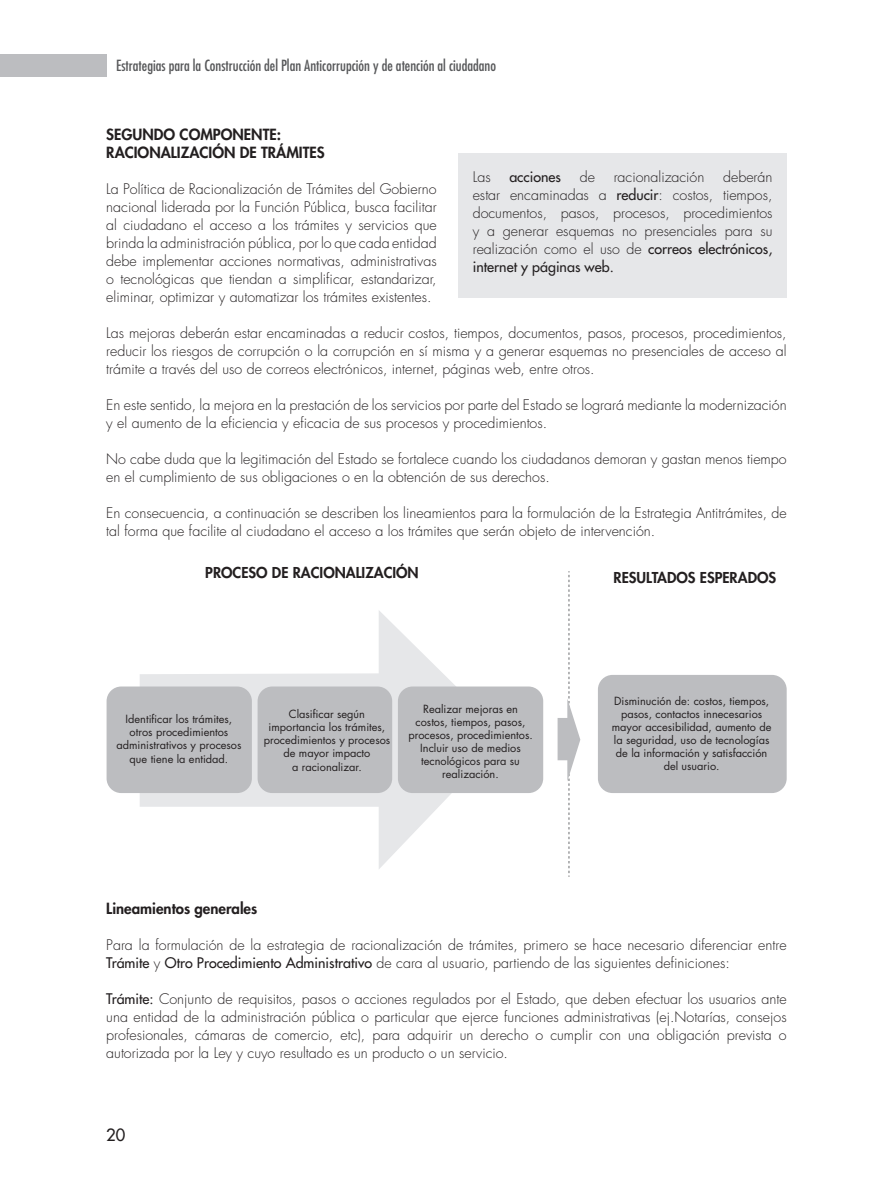
<style>
.page{position:relative;width:893px;height:1191px;background:#fff}
.page>*{position:absolute;margin:0;border:0;box-sizing:border-box;transform-origin:0 0}
.t1{font:500 16.5px "Futura Std";color:#231f20}
.t2{font:condensed 15px "Futura Std";color:#57585a}
.t3{font:800 15px/18px "Futura Std";color:#231f20}
.t4{font:800 14.7px "Futura Std";color:#231f20}
.t5{font:300 14.25px/18px "Futura Std";color:#231f20;text-align:justify}
.t6{font:500 14.25px "Futura Std";color:#231f20}
.t7{font:10.95px/13.2px "Futura Std";color:#231f20;text-align:center}
.s1{font-weight:500}
</style>
<div class="page">
<div style="left:0;top:54px;width:106px;height:23px;background:#bcbdc0"></div>
<div style="left:458px;top:153px;width:329px;height:145px;background:#e6e7e9"></div>
<svg style="left:140px;top:611px;width:315px;height:258px"></svg>
<div style="left:107px;top:686px;width:145px;height:107px;background:#bcbdc0;border-radius:15px"></div>
<div style="left:258px;top:686px;width:134px;height:107px;background:#bcbdc0;border-radius:15px"></div>
<div style="left:398px;top:686px;width:145px;height:107px;background:#bcbdc0;border-radius:15px"></div>
<div style="left:598px;top:675px;width:189px;height:118px;background:#bcbdc0;border-radius:15px"></div>
<svg style="left:558px;top:571px;width:22px;height:305px"></svg>
<p class="t2" style="left:116px;top:57px;width:381px">Estrategias para la Construcción del Plan Anticorrupción y de atención al ciudadano</p>
<p class="t3" style="left:106px;top:125px;width:220px">SEGUNDO COMPONENTE:<br>RACIONALIZACIÓN DE TRÁMITES</p>
<p class="t5" style="left:106px;top:180px;width:332px">La Política de Racionalización de Trámites del Gobierno nacional liderada por la Función Pública, busca facilitar al ciudadano el acceso a los trámites y servicios que brinda la administración pública, por lo que cada entidad debe implementar acciones normativas, administrativas o tecnológicas que tiendan a simplificar, estandarizar, eliminar, optimizar y automatizar los trámites existentes.</p>
<p class="t5" style="left:106px;top:324px;width:682px">Las mejoras deberán estar encaminadas a reducir costos, tiempos, documentos, pasos, procesos, procedimientos, reducir los riesgos de corrupción o la corrupción en sí misma y a generar esquemas no presenciales de acceso al trámite a través del uso de correos electrónicos, internet, páginas web, entre otros.</p>
<p class="t5" style="left:106px;top:396px;width:682px">En este sentido, la mejora en la prestación de los servicios por parte del Estado se logrará mediante la modernización y el aumento de la eficiencia y eficacia de sus procesos y procedimientos.</p>
<p class="t5" style="left:106px;top:450px;width:682px">No cabe duda que la legitimación del Estado se fortalece cuando los ciudadanos demoran y gastan menos tiempo en el cumplimiento de sus obligaciones o en la obtención de sus derechos.</p>
<p class="t5" style="left:106px;top:504px;width:682px">En consecuencia, a continuación se describen los lineamientos para la formulación de la Estrategia Antitrámites, de tal forma que facilite al ciudadano el acceso a los trámites que serán objeto de intervención.</p>
<p class="t5" style="left:473px;top:168px;width:301px;text-indent:250px">deberán estar encaminadas a <span class="s1">reducir</span>: costos, tiempos, documentos, pasos, procesos, procedimientos y a generar esquemas no presenciales para su realización como el uso de <span class="s1">correos electrónicos, internet y páginas web.</span></p>
<p class="t5" style="left:473px;top:168px;width:19px">Las</p>
<p class="t6" style="left:509px;top:167px;width:53px">acciones</p>
<p class="t5" style="left:580px;top:168px;width:17px">de</p>
<p class="t5" style="left:614px;top:168px;width:92px">racionalización</p>
<p class="t4" style="left:205px;top:563px;width:215px">PROCESO DE RACIONALIZACIÓN</p>
<p class="t4" style="left:614px;top:568px;width:164px">RESULTADOS ESPERADOS</p>
<p class="t7" style="left:116px;top:712px;width:127px">Identificar los trámites, otros procedimientos administrativos y procesos que tiene la entidad.</p>
<p class="t7" style="left:408px;top:702px;width:126px">Realizar mejoras en costos, tiempos, pasos, procesos, procedimientos.<br>Incluir uso de medios tecnológicos para su realización.</p>
<p class="t7" style="left:612px;top:694px;width:161px">Disminución de: costos, tiempos, pasos, contactos innecesarios mayor accesibilidad, aumento de la seguridad, uso de tecnologías de la información y satisfacción del usuario.</p>
<p class="t7" style="left:264px;top:707px;width:128px">Clasificar según importancia los trámites, procedimientos y procesos de mayor impacto<br>a racionalizar.</p>
<p class="t3" style="left:106px;top:899px;width:152px">Lineamientos generales</p>
<p class="t5" style="left:106px;top:936px;width:682px">Para la formulación de la estrategia de racionalización de trámites, primero se hace necesario diferenciar entre<br><span class="s1">Trámite</span> y <span class="s1">Otro Procedimiento Administrativo</span> de cara al usuario, partiendo de las siguientes definiciones:</p>
<p class="t5" style="left:106px;top:990px;width:682px"><span class="s1">Trámite:</span> Conjunto de requisitos, pasos o acciones regulados por el Estado, que deben efectuar los usuarios ante una entidad de la administración pública o particular que ejerce funciones administrativas (ej.Notarías, consejos profesionales, cámaras de comercio, etc), para adquirir un derecho o cumplir con una obligación prevista o autorizada por la Ley y cuyo resultado es un producto o un servicio.</p>
<p class="t1" style="left:106px;top:1124px;width:21px">20</p>
</div>
